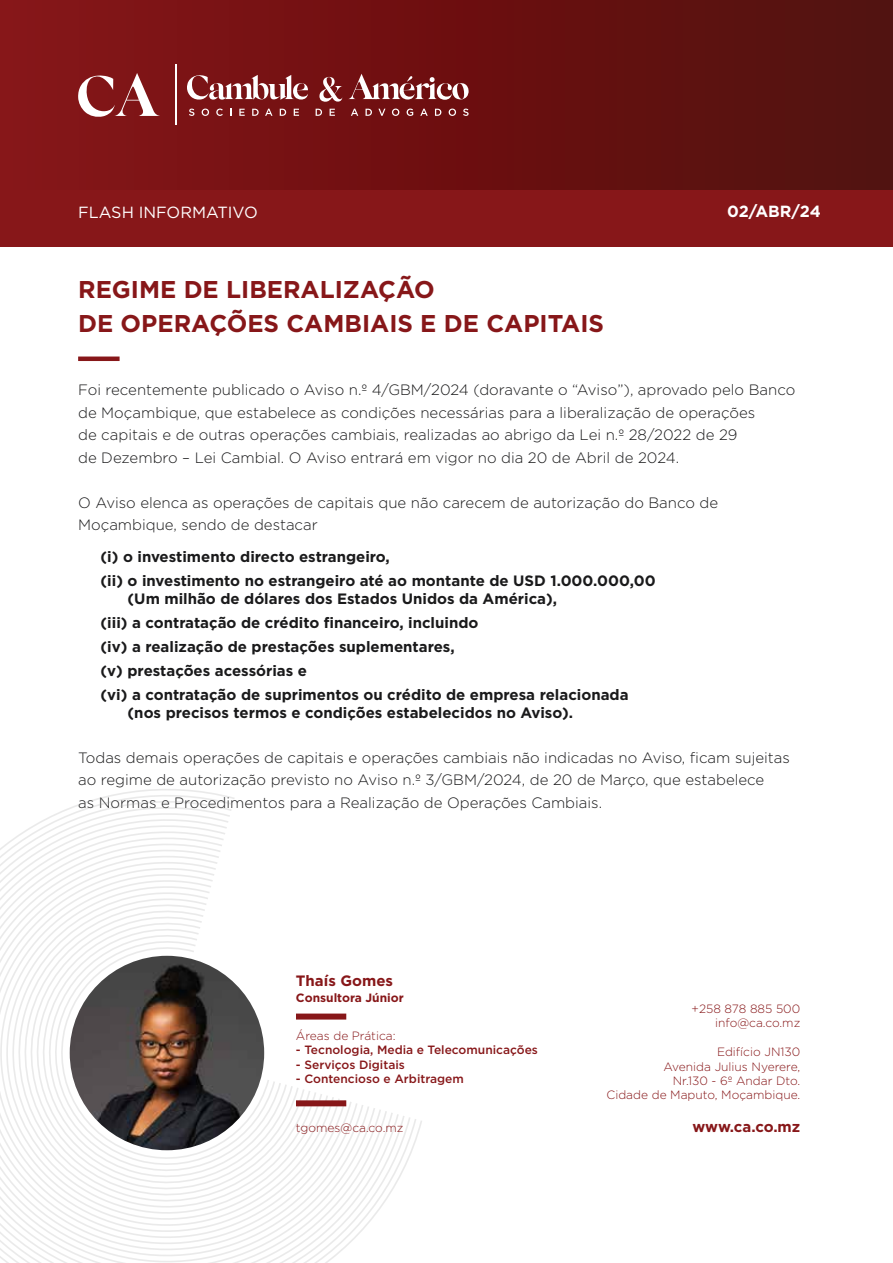
<style>
.page{position:relative;width:893px;height:1263px;background:#fff}
.page>*{position:absolute;margin:0;border:0;box-sizing:border-box;transform-origin:0 0}
.t1{font:700 24.3px/33.9px "Gotham";color:#871719}
.t2{font:16.2px "Gotham";color:#fff}
.t3{font:700 16.2px "Gotham";letter-spacing:-.005em;color:#fff}
.t4{font:300 15px/22.5px "Gotham";color:#1a1a1b}
.t5{font:700 15px/24px "Gotham";color:#1a1a1b}
.t6{font:700 15px "Gotham";color:#871719}
.t7{font:300 12px/14.4px "Gotham";color:#871719;text-align:right}
.t8{font:500 12px "Gotham";color:#871719}
.t9{font:700 12px "Gotham";color:#871719}
</style>
<div class="page">
<div style="left:0;top:181px;width:893px;height:65px;background:#871719"></div>
<div style="left:0;top:0;width:893px;height:189px;background:linear-gradient(to right,#881317,#51100e)"></div>
<hr style="left:175px;top:65px;width:2px;height:60px;background:#fff">
<svg style="left:78px;top:73px;width:391px;height:45px;background:#924143"></svg>
<div style="left:78px;top:356px;width:42px;height:5px;background:#871719"></div>
<svg style="left:10px;top:834px;width:348px;height:407px"></svg>
<svg style="left:1px;top:841px;width:351px;height:422px"></svg>
<svg style="left:0;top:848px;width:346px;height:410px"></svg>
<svg style="left:0;top:855px;width:340px;height:396px"></svg>
<svg style="left:0;top:861px;width:334px;height:383px"></svg>
<svg style="left:0;top:868px;width:328px;height:370px"></svg>
<svg style="left:0;top:875px;width:322px;height:356px"></svg>
<svg style="left:0;top:882px;width:316px;height:342px"></svg>
<svg style="left:2px;top:888px;width:308px;height:329px"></svg>
<svg style="left:9px;top:895px;width:296px;height:316px"></svg>
<svg style="left:16px;top:902px;width:283px;height:302px"></svg>
<svg style="left:23px;top:909px;width:270px;height:288px"></svg>
<svg style="left:29px;top:915px;width:258px;height:275px"></svg>
<svg style="left:36px;top:922px;width:245px;height:262px"></svg>
<svg style="left:43px;top:929px;width:232px;height:248px"></svg>
<svg style="left:50px;top:936px;width:219px;height:234px"></svg>
<img style="left:70px;top:956px;width:194px;height:194px;border-radius:97px">
<div style="left:296px;top:1013px;width:50px;height:6px;background:#871719"></div>
<div style="left:296px;top:1100px;width:50px;height:6px;background:#871719"></div>
<p class="t2" style="left:78px;top:202px;width:181px">FLASH INFORMATIVO</p>
<h1 class="t1" style="left:78px;top:272px;width:527px">REGIME DE LIBERALIZAÇÃO<br>DE OPERAÇÕES CAMBIAIS E DE CAPITAIS</h1>
<p class="t3" style="left:727px;top:201px;width:95px">02/ABR/24</p>
<p class="t4" style="left:78px;top:378px;width:719px">Foi recentemente publicado o Aviso n.º 4/GBM/2024 (doravante o “Aviso”), aprovado pelo Banco de Moçambique, que estabelece as condições necessárias para a liberalização de operações<br>de capitais e de outras operações cambiais, realizadas ao abrigo da Lei n.º 28/2022 de 29<br>de Dezembro – Lei Cambial. O Aviso entrará em vigor no dia 20 de Abril de 2024.</p>
<p class="t4" style="left:78px;top:491px;width:642px">O Aviso elenca as operações de capitais que não carecem de autorização do Banco de<br>Moçambique, sendo de destacar</p>
<p class="t5" style="left:101px;top:544px;width:556px">(i) o investimento directo estrangeiro,<br>(ii) o investimento no estrangeiro até ao montante de USD 1.000.000,00</p>
<p class="t5" style="left:101px;top:586px;width:529px;text-indent:27px">(Um milhão de dólares dos Estados Unidos da América),<br>(iii) a contratação de crédito financeiro, incluindo<br>(iv) a realização de prestações suplementares,<br>(v) prestações acessórias e<br>(vi) a contratação de suprimentos ou crédito de empresa relacionada</p>
<p class="t5" style="left:128px;top:700px;width:447px">(nos precisos termos e condições estabelecidos no Aviso).</p>
<p class="t4" style="left:78px;top:746px;width:713px">Todas demais operações de capitais e operações cambiais não indicadas no Aviso, ficam sujeitas ao regime de autorização previsto no Aviso n.º 3/GBM/2024, de 20 de Março, que estabelece<br>as Normas e Procedimentos para a Realização de Operações Cambiais.</p>
<p class="t6" style="left:296px;top:971px;width:99px">Thaís Gomes</p>
<p class="t9" style="left:296px;top:989px;width:109px">Consultora Júnior</p>
<p class="t7" style="left:296px;top:1028px;width:101px">Áreas de Prática:</p>
<p class="t8" style="left:296px;top:1042px;width:243px">- Tecnologia, Media e Telecomunicações</p>
<p class="t8" style="left:296px;top:1056px;width:110px">- Serviços Digitais</p>
<p class="t8" style="left:296px;top:1071px;width:169px">- Contencioso e Arbitragem</p>
<p class="t7" style="left:296px;top:1120px;width:109px">tgomes@ca.co.mz</p>
<p class="t7" style="left:692px;top:1001px;width:110px">+258 878 885 500 info@ca.co.mz</p>
<p class="t7" style="left:607px;top:1044px;width:195px">Edifício JN130<br>Avenida Julius Nyerere,<br>Nr.130 - 6º Andar Dto.<br>Cidade de Maputo, Moçambique.</p>
<p class="t6" style="left:692px;top:1117px;width:109px">www.ca.co.mz</p>
</div>
